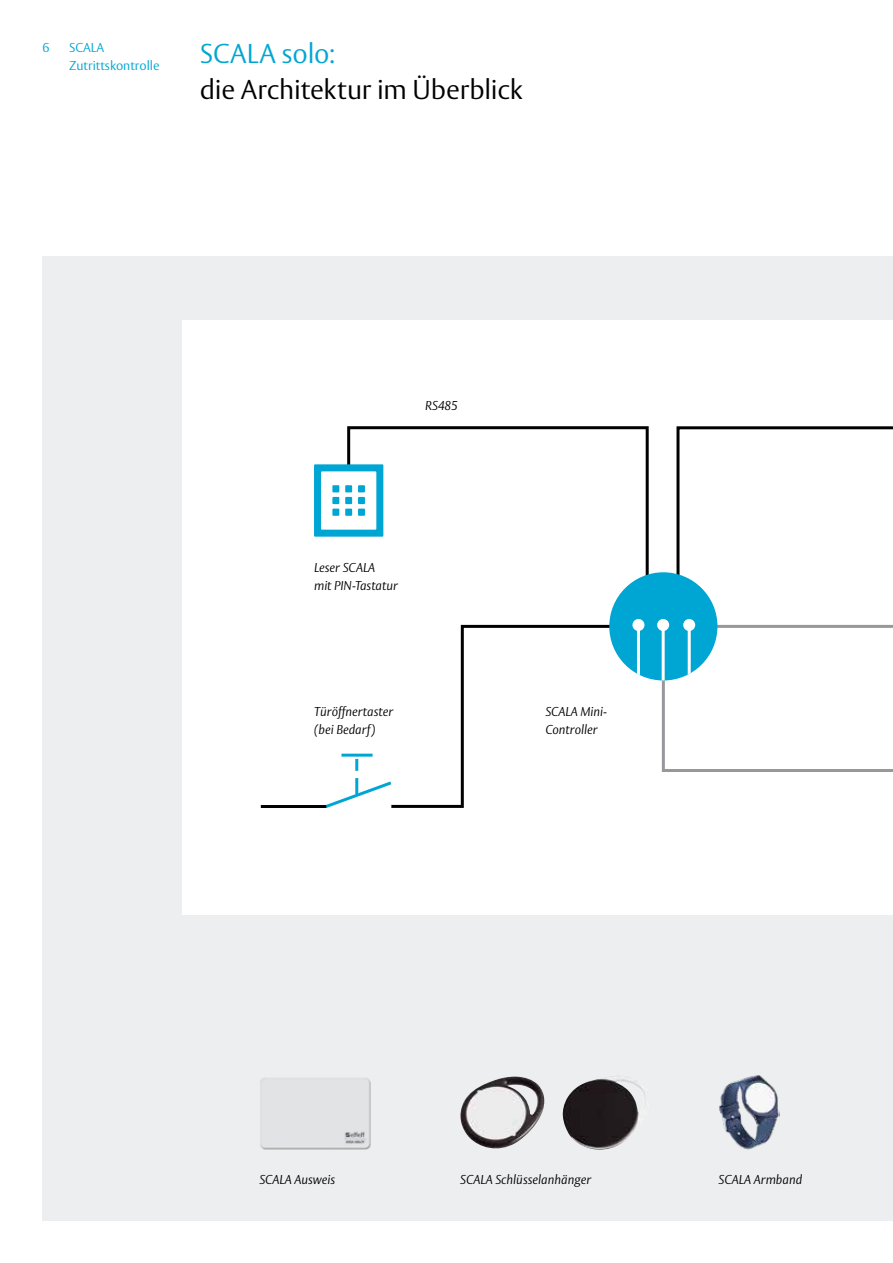
<style>
.page{position:relative;width:893px;height:1263px;background:#fff}
.page>*{position:absolute;margin:0;border:0;box-sizing:border-box;transform-origin:0 0}
.t1{font:300 27px "ASSA Vesta";letter-spacing:-.01em;color:#000}
.t2{font:300 27px "ASSA Vesta";color:#00a6d3}
.t3{font:italic 300 12.75px/18px "ASSA Vesta";color:#000}
.t4{font:300 12.75px/18px "ASSA Vesta";color:#00a6d3}
</style>
<div class="page">
<div style="left:43px;top:256px;width:850px;height:964px;background:#edeeef"></div>
<img style="left:260px;top:1078px;width:111px;height:72px">
<img style="left:460px;top:1076px;width:84px;height:72px">
<img style="left:563px;top:1075px;width:82px;height:75px">
<img style="left:719px;top:1075px;width:61px;height:75px">
<div style="left:183px;top:320px;width:710px;height:594px;background:#fff"></div>
<svg style="left:395px;top:629px;width:265px;height:179px"></svg>
<svg style="left:347px;top:426px;width:302px;height:203px"></svg>
<div style="left:314px;top:464px;width:69px;height:73px;background:#00a6d3"></div>
<div style="left:321px;top:471px;width:55px;height:59px;background:#fff"></div>
<div style="left:332px;top:485px;width:7px;height:7px;background:#00a6d3"></div>
<div style="left:345px;top:485px;width:7px;height:7px;background:#00a6d3"></div>
<div style="left:358px;top:485px;width:7px;height:7px;background:#00a6d3"></div>
<div style="left:332px;top:497px;width:7px;height:7px;background:#00a6d3"></div>
<div style="left:345px;top:497px;width:7px;height:7px;background:#00a6d3"></div>
<div style="left:358px;top:497px;width:7px;height:7px;background:#00a6d3"></div>
<div style="left:332px;top:509px;width:7px;height:7px;background:#00a6d3"></div>
<div style="left:345px;top:509px;width:7px;height:7px;background:#00a6d3"></div>
<div style="left:358px;top:509px;width:7px;height:7px;background:#00a6d3"></div>
<svg style="left:660px;top:426px;width:233px;height:346px"></svg>
<svg style="left:326px;top:779px;width:69px;height:29px"></svg>
<hr style="left:355px;top:778px;width:3px;height:16px;background:#00a6d3">
<svg style="left:355px;top:759px;width:3px;height:12px"></svg>
<hr style="left:341px;top:754px;width:32px;height:3px;background:#00a6d3">
<hr style="left:261px;top:805px;width:65px;height:3px;background:#000">
<div style="left:609px;top:572px;width:108px;height:108px;background:#00a6d3;border-radius:50%"></div>
<hr style="left:637px;top:625px;width:3px;height:55px;background:#fff">
<div style="left:632px;top:619px;width:12px;height:12px;background:#fff;border-radius:50%"></div>
<hr style="left:662px;top:625px;width:3px;height:55px;background:#fff">
<div style="left:657px;top:619px;width:12px;height:12px;background:#fff;border-radius:50%"></div>
<hr style="left:688px;top:625px;width:3px;height:55px;background:#fff">
<div style="left:683px;top:619px;width:12px;height:12px;background:#fff;border-radius:50%"></div>
<p class="t4" style="left:43px;top:40px;width:9px">6</p>
<p class="t4" style="left:69px;top:40px;width:92px">SCALA<br>Zutrittskontrolle</p>
<h1 class="t2" style="left:200px;top:38px;width:137px">SCALA solo:</h1>
<h1 class="t1" style="left:200px;top:74px;width:324px">die Architektur im Überblick</h1>
<p class="t3" style="left:425px;top:397px;width:34px">RS485</p>
<p class="t3" style="left:314px;top:559px;width:85px">Leser SCALA<br>mit PIN-Tastatur</p>
<p class="t3" style="left:314px;top:703px;width:81px">Türöffnertaster (bei Bedarf)</p>
<p class="t3" style="left:545px;top:703px;width:63px">SCALA Mini-<br>Controller</p>
<p class="t3" style="left:259px;top:1171px;width:77px">SCALA Ausweis</p>
<p class="t3" style="left:719px;top:1171px;width:85px">SCALA Armband</p>
<p class="t3" style="left:460px;top:1171px;width:133px">SCALA Schlüsselanhänger</p>
</div>
